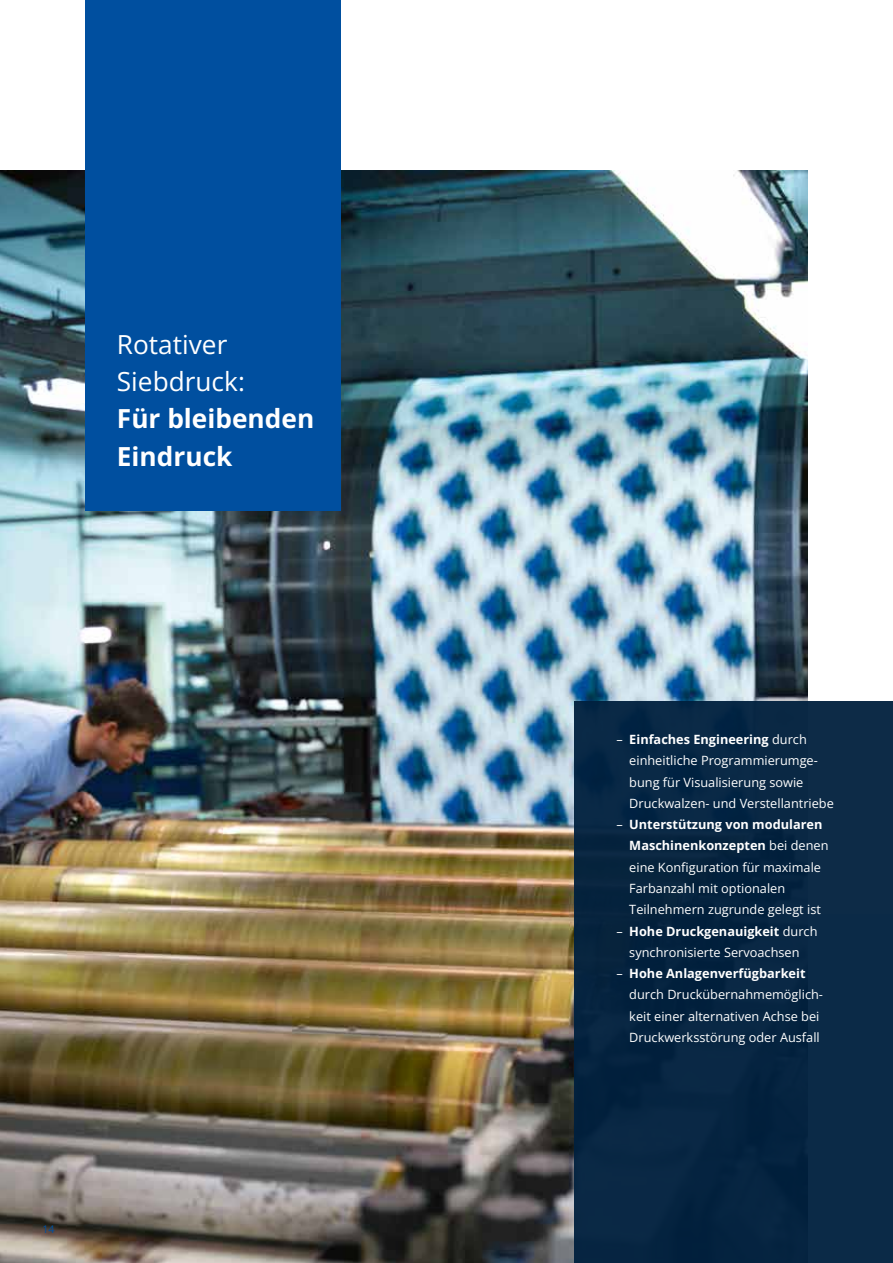
<style>
.page{position:relative;width:893px;height:1263px;background:#fff}
.page>*{position:absolute;margin:0;border:0;box-sizing:border-box;transform-origin:0 0}
.t1{font:700 26.25px/37.2px "Open Sans";color:#fff}
.t2{font:26.25px/37.2px "Open Sans";color:#fff}
.t3{font:12.75px/21.3px "Open Sans";color:#fff}
.t4{font:10.5px "Open Sans";color:#004f9f}
.s1{font-weight:700}
</style>
<div class="page">
<img style="left:0;top:170px;width:808px;height:1093px">
<div style="left:85px;top:0;width:255px;height:510px;background:#004f9f"></div>
<div style="left:574px;top:702px;width:319px;height:561px;background:#092744"></div>
<h1 class="t2" style="left:117px;top:325px;width:129px">Rotativer<br>Siebdruck:</h1>
<h1 class="t1" style="left:117px;top:400px;width:199px">Für bleibenden<br>Eindruck</h1>
<p class="t4" style="left:43px;top:1222px;width:14px">14</p>
<p class="t3" style="left:629px;top:728px;width:206px;text-indent:-13px">– <span class="s1">Einfaches Engineering</span> durch einheitliche Programmierumge&shy;bung für Visualisierung sowie<br>Druckwalzen- und Verstellantriebe</p>
<p class="t3" style="left:629px;top:814px;width:201px;text-indent:-13px">– <span class="s1">Unterstützung von modularen<br>Maschinenkonzepten</span> bei denen eine Konfiguration für maximale<br>Farbanzahl mit optionalen<br>Teilnehmern zugrunde gelegt ist</p>
<p class="t3" style="left:616px;top:920px;width:202px;text-align:center">– <span class="s1">Hohe Druckgenauigkeit</span> durch synchronisierte Servoachsen</p>
<p class="t3" style="left:629px;top:962px;width:195px;text-indent:-13px">– <span class="s1">Hohe Anlagenverfügbarkeit </span>durch Druckübernahmemöglich&shy;keit einer alternativen Achse bei<br>Druckwerksstörung oder Ausfall</p>
</div>
